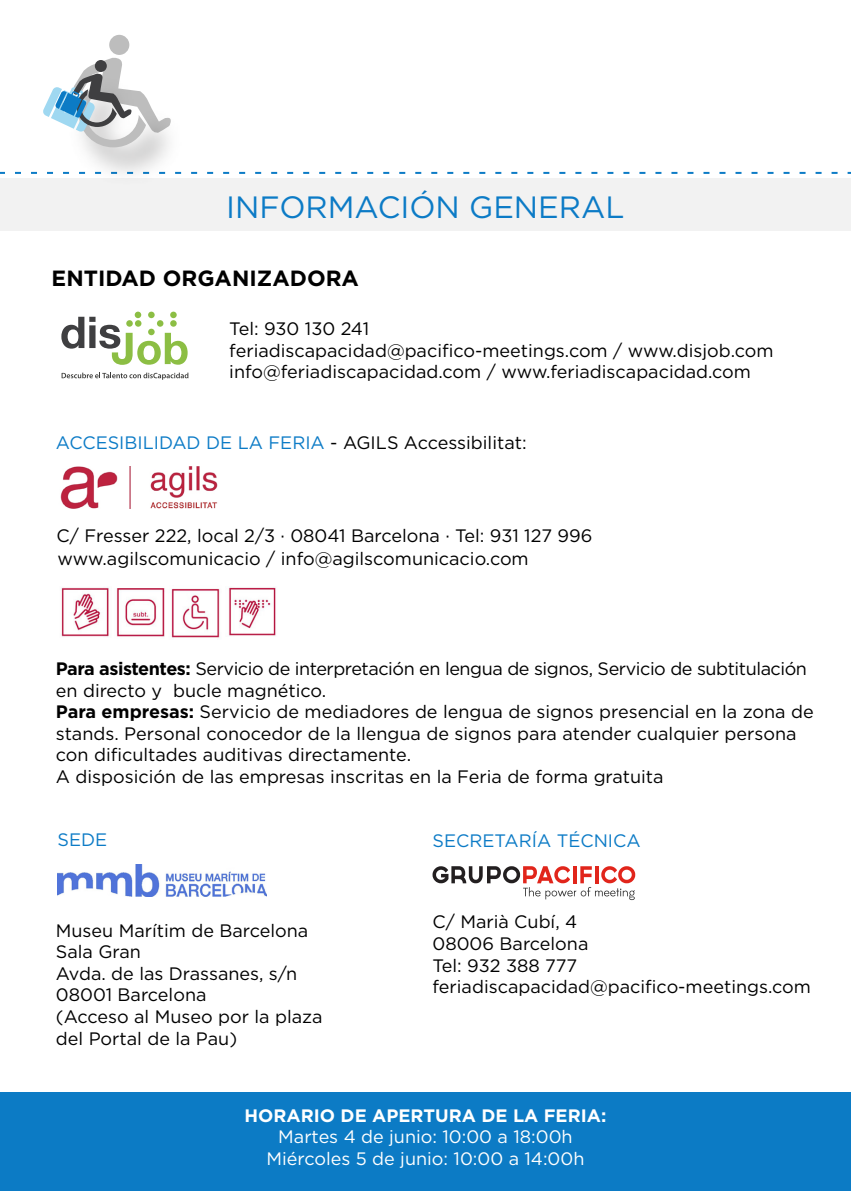
<style>
.page{position:relative;width:851px;height:1191px;background:#fff}
.page>*{position:absolute;margin:0;border:0;box-sizing:border-box;transform-origin:0 0}
.t1{font:30.8px "Gotham";color:#0c7bc6}
.t2{font:700 22px "Gotham";color:#000}
.t3{font:18px/21.6px "Gotham";color:#000}
.t4{font:18px "Gotham";color:#0c7bc6}
.t5{font:18px/21.6px "Gotham";color:#fff;text-align:center}
.t6{font:700 18px "Gotham";color:#fff}
.s1{color:#000}
.s2{font-weight:700}
</style>
<div class="page">
<div style="left:0;top:1092px;width:850px;height:99px;background:#0c7bc5"></div>
<div style="left:0;top:178px;width:850px;height:53px;background:#f2f2f2"></div>
<svg style="left:0;top:172px;width:850px;height:2px"></svg>
<img style="left:58px;top:864px;width:208px;height:33px">
<svg style="left:432px;top:866px;width:203px;height:34px"></svg>
<svg style="left:61px;top:312px;width:126px;height:53px"></svg>
<div style="left:126px;top:320px;width:7px;height:7px;background:#8cbe44;border-radius:50%"></div>
<div style="left:135px;top:320px;width:6px;height:7px;background:#8cbe44;border-radius:50%"></div>
<div style="left:148px;top:312px;width:7px;height:6px;background:#8cbe44;border-radius:50%"></div>
<div style="left:148px;top:329px;width:7px;height:6px;background:#8cbe44;border-radius:50%"></div>
<div style="left:157px;top:320px;width:6px;height:7px;background:#8cbe44;border-radius:50%"></div>
<div style="left:170px;top:312px;width:7px;height:6px;background:#8cbe44;border-radius:50%"></div>
<div style="left:170px;top:320px;width:7px;height:7px;background:#8cbe44;border-radius:50%"></div>
<svg style="left:62px;top:372px;width:126px;height:8px"></svg>
<img style="left:116px;top:588px;width:49px;height:49px">
<img style="left:61px;top:587px;width:48px;height:50px">
<img style="left:171px;top:588px;width:49px;height:50px">
<img style="left:228px;top:587px;width:48px;height:49px">
<img style="left:60px;top:467px;width:158px;height:42px">
<div style="left:109px;top:35px;width:20px;height:20px;background:#bdbdbd;border-radius:50%"></div>
<img style="left:63px;top:147px;width:128px;height:27px">
<svg style="left:43px;top:57px;width:128px;height:90px"></svg>
<h1 class="t1" style="left:226px;top:188px;width:400px">INFORMACIÓN GENERAL</h1>
<p class="t2" style="left:52px;top:264px;width:309px">ENTIDAD ORGANIZADORA</p>
<p class="t3" style="left:229px;top:317px;width:545px">Tel: 930 130 241<br>feriadiscapacidad@pacifico-meetings.com / www.disjob.com info@feriadiscapacidad.com / www.feriadiscapacidad.com</p>
<p class="t4" style="left:56px;top:431px;width:472px">ACCESIBILIDAD DE LA FERIA <span class="s1">- AGILS Accessibilitat:</span></p>
<p class="t3" style="left:57px;top:524px;width:537px">C/ Fresser 222, local 2/3 · 08041 Barcelona · Tel: 931 127 996</p>
<p class="t3" style="left:58px;top:547px;width:472px">www.agilscomunicacio / info@agilscomunicacio.com</p>
<p class="t3" style="left:56px;top:657px;width:759px"><span class="s2">Para asistentes:</span> Servicio de interpretación en lengua de signos, Servicio de subtitulación en directo y bucle magnético.<br><span class="s2">Para empresas:</span> Servicio de mediadores de lengua de signos presencial en la zona de stands. Personal conocedor de la llengua de signos para atender cualquier persona con dificultades auditivas directamente.<br>A disposición de las empresas inscritas en la Feria de forma gratuita</p>
<p class="t4" style="left:58px;top:828px;width:51px">SEDE</p>
<p class="t3" style="left:56px;top:919px;width:268px">Museu Marítim de Barcelona<br>Sala Gran<br>Avda. de las Drassanes, s/n<br>08001 Barcelona<br>(Acceso al Museo por la plaza del Portal de la Pau)</p>
<p class="t4" style="left:432px;top:828px;width:210px">SECRETARÍA TÉCNICA</p>
<p class="t3" style="left:432px;top:911px;width:380px">C/ Marià Cubí, 4<br>08006 Barcelona<br>Tel: 932 388 777 feriadiscapacidad@pacifico-meetings.com</p>
<p class="t6" style="left:244px;top:1103px;width:363px">HORARIO DE APERTURA DE LA FERIA:</p>
<p class="t5" style="left:266px;top:1125px;width:319px">Martes 4 de junio: 10:00 a 18:00h<br>Miércoles 5 de junio: 10:00 a 14:00h</p>
</div>
